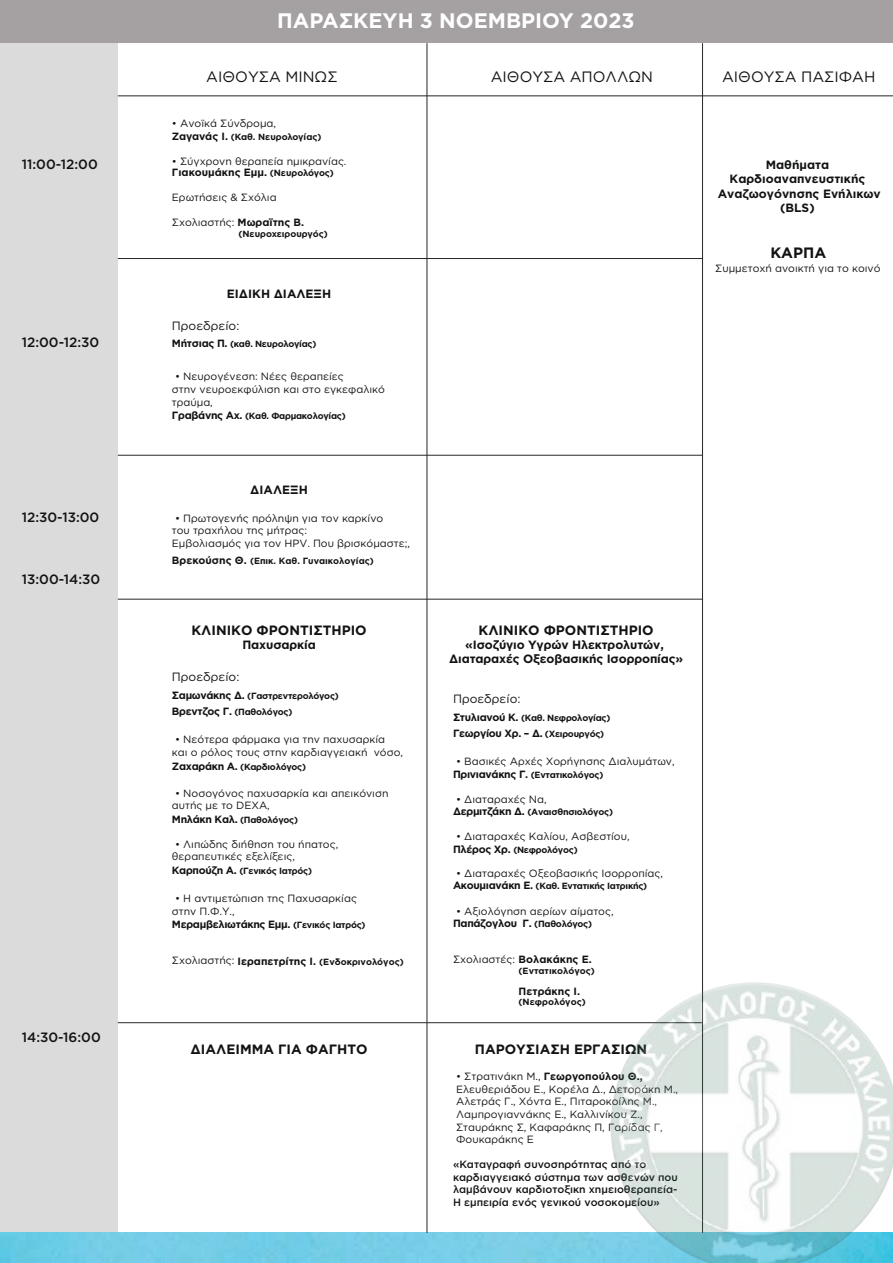
<style>
.page{position:relative;width:893px;height:1263px;background:#fff}
.page>*{position:absolute;margin:0;border:0;box-sizing:border-box;transform-origin:0 0}
.t1{font:700 21px "Gotham Greek";color:#fff}
.t2{font:15px "Gotham Greek";color:#111213}
.t3{font:700 15px "Gotham Greek";color:#111213}
.t4{font:700 13.5px "Gotham Greek";color:#111213}
.t5{font:500 13.5px "Gotham Greek";color:#111213}
.t6{font:700 12px/14.4px "Gotham Greek";color:#111213;text-align:center}
.t7{font:12px "Gotham Greek";color:#111213}
.t8{font:10.5px/12.6px "Gotham Greek";color:#111213}
.t9{font:500 10.5px/12.6px "Gotham Greek";color:#111213}
.t10{font:700 10.5px "Gotham Greek";letter-spacing:-.03em;color:#111213}
.t11{font:700 10.5px "Gotham Greek";color:#111213}
.t12{font:700 9px/16.5px "Gotham Greek";letter-spacing:-.03em;color:#111213}
.t13{font:700 9px "Gotham Greek";color:#111213}
.s1{font-size:10.5px}
.s2{font-weight:700}
.s3{font-weight:700;font-size:9px}
.s4{font-size:9px}
.s5{font-weight:400;font-size:10.5px}
</style>
<div class="page">
<div style="left:0;top:43px;width:118px;height:1189px;background:#dbdbdb"></div>
<img style="left:0;top:1232px;width:610px;height:31px">
<div style="left:0;top:0;width:893px;height:43px;background:#a5a1a3"></div>
<hr style="left:118px;top:95px;width:775px;height:1px;background:#242728">
<hr style="left:118px;top:258px;width:584px;height:1px;background:#242728">
<hr style="left:118px;top:455px;width:584px;height:1px;background:#242728">
<hr style="left:118px;top:599px;width:584px;height:1px;background:#242728">
<hr style="left:118px;top:1022px;width:584px;height:1px;background:#242728">
<hr style="left:427px;top:43px;width:1px;height:1190px;background:#242728">
<hr style="left:702px;top:43px;width:1px;height:1190px;background:#242728">
<img style="left:610px;top:982px;width:283px;height:281px">
<p class="t5" style="left:22px;top:157px;width:78px">11:00-12:00</p>
<p class="t5" style="left:22px;top:335px;width:79px">12:00-12:30</p>
<p class="t5" style="left:22px;top:510px;width:79px">12:30-13:00</p>
<p class="t5" style="left:22px;top:571px;width:80px">13:00-14:30</p>
<p class="t5" style="left:22px;top:1030px;width:81px">14:30-16:00</p>
<h1 class="t1" style="left:277px;top:8px;width:359px">ΠΑΡΑΣΚΕΥΗ 3 ΝΟΕΜΒΡΙΟΥ 2023</h1>
<h2 class="t2" style="left:206px;top:68px;width:133px">ΑΙΘΟΥΣΑ ΜΙΝΩΣ</h2>
<p class="t8" style="left:172px;top:117px;width:106px">• Ανοϊκά Σύνδρομα,</p>
<p class="t13" style="left:172px;top:132px;width:151px"><span class="s1">Ζαγανάς Ι.</span> (Καθ. Νευρολογίας)</p>
<p class="t8" style="left:172px;top:156px;width:176px;line-height:10.8px">• Σύγχρονη θεραπεία ημικρανίας.<br><span class="s2">Γιακουμάκης Εμμ.</span> <span class="s3">(Νευρολόγος)</span></p>
<p class="t8" style="left:172px;top:191px;width:106px">Ερωτήσεις &amp; Σχόλια</p>
<p class="t8" style="left:172px;top:216px;width:134px">Σχολιαστής: <span class="s2">Μωραϊτης Β.</span></p>
<p class="t13" style="left:238px;top:229px;width:91px">(Νευροχειρουργός)</p>
<p class="t6" style="left:227px;top:286px;width:106px">ΕΙΔΙΚΗ ΔΙΑΛΕΞΗ</p>
<p class="t7" style="left:172px;top:319px;width:69px">Προεδρείο:</p>
<p class="t12" style="left:172px;top:336px;width:146px"><span class="s1">Μήτσιας Π.</span> (καθ. Νευρολογίας)</p>
<p class="t8" style="left:172px;top:370px;width:214px">• Νευρογένεση: Νέες θεραπείες<br>στην νευροεκφύλιση και στο εγκεφαλικό τραύμα,</p>
<p class="t12" style="left:172px;top:407px;width:175px"><span class="s1">Γραβάνης Αχ.</span> (Καθ. Φαρμακολογίας)</p>
<p class="t6" style="left:250px;top:482px;width:59px">ΔΙΑΛΕΞΗ</p>
<p class="t8" style="left:172px;top:511px;width:240px">• Πρωτογενής πρόληψη για τον καρκίνο<br>του τραχήλου της μήτρας:<br>Εμβολιασμός για τον HPV. Που βρισκόμαστε;,</p>
<p class="t13" style="left:172px;top:556px;width:203px"><span class="s1">Βρεκούσης Θ.</span> (Επικ. Καθ. Γυναικολογίας)</p>
<p class="t4" style="left:191px;top:622px;width:177px">ΚΛΙΝΙΚΟ ΦΡΟΝΤΙΣΤΗΡΙΟ</p>
<p class="t6" style="left:242px;top:637px;width:75px">Παχυσαρκία</p>
<p class="t7" style="left:172px;top:670px;width:69px">Προεδρείο:</p>
<p class="t12" style="left:172px;top:687px;width:168px"><span class="s1">Σαμωνάκης Δ.</span> (Γαστρεντερολόγος)<br><span class="s1">Βρεντζος Γ.</span> (Παθολόγος)</p>
<p class="t8" style="left:172px;top:733px;width:233px">• Νεότερα φάρμακα για την παχυσαρκία<br>και ο ρόλος τους στην καρδιαγγειακή νόσο,</p>
<p class="t12" style="left:172px;top:758px;width:136px"><span class="s1">Ζαχαράκη Α.</span> (Καρδιολόγος)</p>
<p class="t8" style="left:172px;top:786px;width:218px">• Νοσογόνος παχυσαρκία και απεικόνιση αυτής με το DEXA,</p>
<p class="t12" style="left:172px;top:811px;width:128px"><span class="s1">Μηλάκη Καλ.</span> (Παθολόγος)</p>
<p class="t8" style="left:172px;top:837px;width:168px">• Λιπώδης διήθηση του ήπατος, θεραπευτικές εξελίξεις,</p>
<p class="t12" style="left:172px;top:862px;width:142px"><span class="s1">Καρπούζη Α.</span> (Γενικός Ιατρός)</p>
<p class="t8" style="left:172px;top:892px;width:187px">• Η αντιμετώπιση της Παχυσαρκίας στην Π.Φ.Υ.,</p>
<p class="t10" style="left:172px;top:918px;width:195px">Μεραμβελιωτάκης Εμμ. <span class="s4">(Γενικός Ιατρός)</span></p>
<p class="t13" style="left:172px;top:956px;width:233px"><span class="s5">Σχολιαστής:</span> <span class="s1">Ιεραπετρίτης Ι.</span> (Ενδοκρινολόγος)</p>
<h2 class="t2" style="left:491px;top:68px;width:164px">ΑΙΘΟΥΣΑ ΑΠΟΛΛΩΝ</h2>
<h2 class="t2" style="left:722px;top:68px;width:155px">ΑΙΘΟΥΣΑ ΠΑΣΙΦΑΗ</h2>
<p class="t6" style="left:718px;top:157px;width:165px">Μαθήματα<br>Καρδιοαναπνευστικής<br>Αναζωογόνησης Ενήλικων (BLS)</p>
<h2 class="t3" style="left:770px;top:244px;width:57px">ΚΑΡΠΑ</h2>
<p class="t8" style="left:715px;top:262px;width:167px">Συμμετοχή ανοικτή για το κοινό</p>
<p class="t4" style="left:478px;top:622px;width:177px">ΚΛΙΝΙΚΟ ΦΡΟΝΤΙΣΤΗΡΙΟ</p>
<p class="t6" style="left:449px;top:637px;width:236px">«Ισοζύγιο Υγρών Ηλεκτρολυτών,<br>Διαταραχές Οξεοβασικής Ισορροπίας»</p>
<p class="t7" style="left:453px;top:692px;width:69px">Προεδρείο:</p>
<p class="t12" style="left:453px;top:709px;width:159px"><span class="s1">Στυλιανού Κ.</span> (Καθ. Νεφρολογίας)</p>
<p class="t10" style="left:453px;top:727px;width:153px">Γεωργίου Χρ. – Δ. <span class="s4">(Χειρουργός)</span></p>
<p class="t8" style="left:456px;top:755px;width:220px">• Βασικές Αρχές Χορήγησης Διαλυμάτων,</p>
<p class="t12" style="left:453px;top:766px;width:152px"><span class="s1">Πρινιανάκης Γ.</span> (Εντατικολόγος)</p>
<p class="t8" style="left:456px;top:793px;width:92px">• Διαταραχές Να,</p>
<p class="t12" style="left:453px;top:803px;width:162px"><span class="s1">Δερμιτζάκη Δ.</span> (Αναισθησιολόγος)</p>
<p class="t8" style="left:456px;top:830px;width:175px">• Διαταραχές Καλίου, Ασβεστίου,</p>
<p class="t12" style="left:453px;top:841px;width:126px"><span class="s1">Πλέρος Χρ.</span> (Νεφρολόγος)</p>
<p class="t8" style="left:456px;top:866px;width:208px">• Διαταραχές Οξεοβασικής Ισορροπίας,</p>
<p class="t12" style="left:453px;top:877px;width:196px"><span class="s1">Ακουμιανάκη Ε.</span> (Καθ. Εντατικής Ιατρικής)</p>
<p class="t8" style="left:456px;top:904px;width:159px">• Αξιολόγηση αερίων αίματος,</p>
<p class="t10" style="left:453px;top:917px;width:141px">Παπάζογλου Γ. <span class="s4">(Παθολόγος)</span></p>
<p class="t8" style="left:453px;top:952px;width:140px">Σχολιαστές: <span class="s2">Βολακάκης Ε.</span></p>
<p class="t13" style="left:519px;top:965px;width:78px">(Εντατικολόγος)</p>
<p class="t11" style="left:519px;top:985px;width:63px">Πετράκης Ι.</p>
<p class="t13" style="left:519px;top:997px;width:69px">(Νεφρολόγος)</p>
<p class="t4" style="left:191px;top:1041px;width:178px">ΔΙΑΛΕΙΜΜΑ ΓΙΑ ΦΑΓΗΤΟ</p>
<p class="t4" style="left:475px;top:1041px;width:174px">ΠΑΡΟΥΣΙΑΣΗ ΕΡΓΑΣΙΩΝ</p>
<p class="t8" style="left:456px;top:1070px;width:223px">• Στρατινάκη Μ., <span class="s2">Γεωργοπούλου Θ., </span>Ελευθεριάδου Ε., Κορέλα Δ., Δετοράκη Μ., Αλετράς Γ., Χόντα Ε., Πιταροκοίλης Μ., Λαμπρογιαννάκης Ε., Καλλινίκου Ζ., Σταυράκης Σ, Καφαράκης Π, Γαρίδας Γ, Φουκαράκης Ε</p>
<p class="t9" style="left:453px;top:1158px;width:226px">«Καταγραφή συνοσηρότητας από το καρδιαγγειακό σύστημα των ασθενών που λαμβάνουν καρδιοτοξικη χημειοθεραπεία-Η εμπειρία ενός γενικού νοσοκομείου»</p>
</div>
